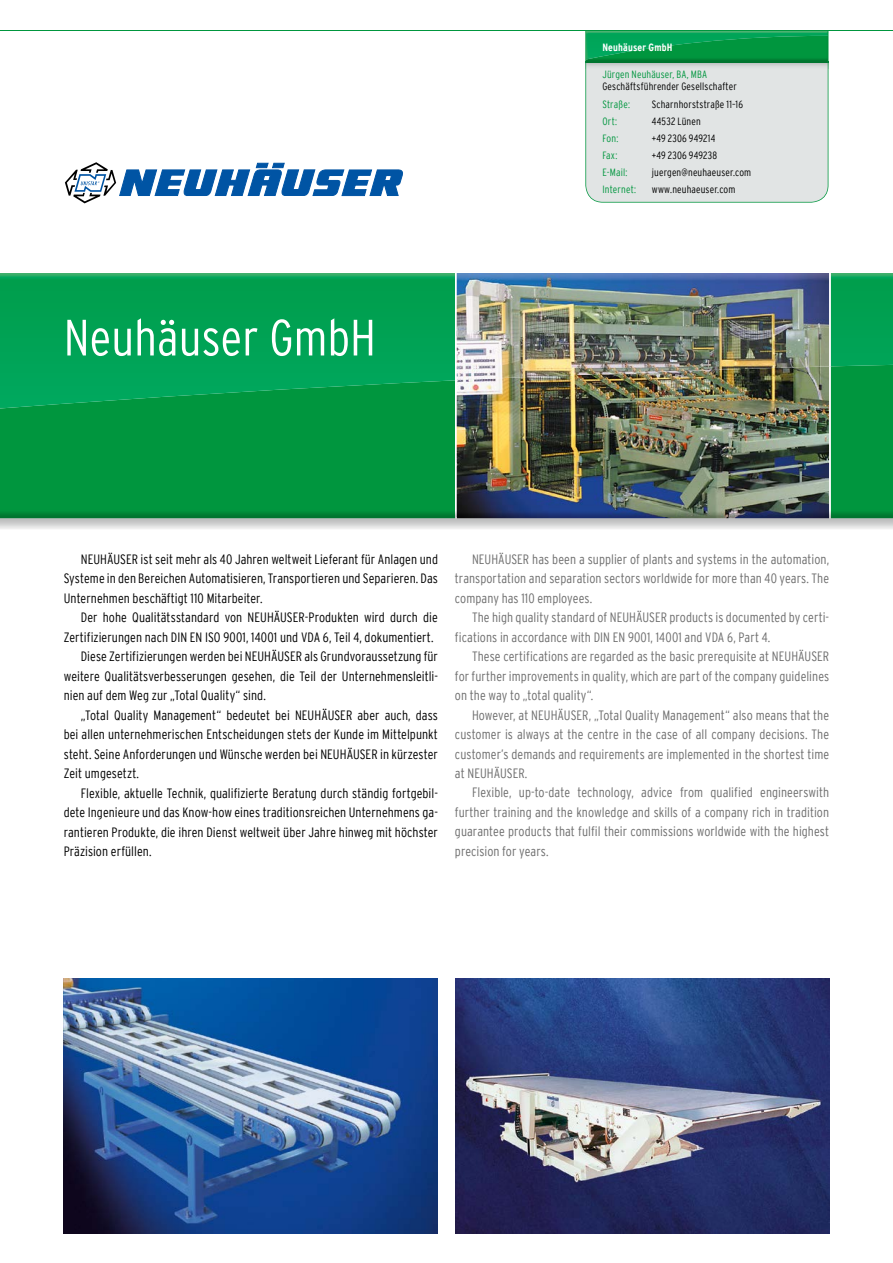
<style>
.page{position:relative;width:893px;height:1263px;background:#fff}
.page>*{position:absolute;margin:0;border:0;box-sizing:border-box;transform-origin:0 0}
.t1{font:300 condensed 13.5px/19.5px "Interstate";letter-spacing:.005em;color:#000;text-align:justify}
.t2{font:300 condensed 13.5px/19.5px "Interstate";letter-spacing:.005em;color:#6e6e6e;text-align:justify}
.t3{font:300 condensed 10.5px "Interstate";letter-spacing:.015em;color:#000}
.t4{font:300 condensed 10.5px "Interstate";letter-spacing:.015em;color:#00963e}
.t5{font:700 condensed 10.5px "Interstate";letter-spacing:.015em;color:#fff}
</style>
<div class="page">
<svg style="left:585px;top:31px;width:243px;height:172px;background:#b6d5c5"></svg>
<hr style="left:0;top:30px;width:893px;height:1px;background:#00963e">
<img style="left:831px;top:273px;width:62px;height:245px">
<div style="left:0;top:408px;width:456px;height:110px;background:#00963e"></div>
<img style="left:456px;top:366px;width:375px;height:152px">
<img style="left:0;top:518px;width:893px;height:1px">
<svg style="left:65px;top:162px;width:338px;height:41px"></svg>
<img style="left:64px;top:978px;width:374px;height:255px">
<img style="left:455px;top:978px;width:374px;height:255px">
<img style="left:0;top:273px;width:455px;height:135px">
<img style="left:456px;top:273px;width:373px;height:107px">
<img style="left:829px;top:273px;width:2px;height:93px">
<img style="left:67px;top:318px;width:305px;height:38px">
<p class="t5" style="left:602px;top:42px;width:72px">Neuhäuser GmbH</p>
<p class="t4" style="left:602px;top:68px;width:106px">Jürgen Neuhäuser, BA, MBA</p>
<p class="t3" style="left:602px;top:80px;width:136px">Geschäftsführender Gesellschafter</p>
<p class="t4" style="left:602px;top:98px;width:29px">Straße:</p>
<p class="t3" style="left:652px;top:98px;width:93px">Scharnhorststraße 11–16</p>
<p class="t4" style="left:602px;top:115px;width:16px">Ort:</p>
<p class="t3" style="left:652px;top:115px;width:50px">44532 Lünen</p>
<p class="t4" style="left:602px;top:132px;width:17px">Fon:</p>
<p class="t3" style="left:652px;top:132px;width:65px">+49 2306 949214</p>
<p class="t4" style="left:602px;top:149px;width:16px">Fax:</p>
<p class="t3" style="left:652px;top:149px;width:67px">+49 2306 949238</p>
<p class="t4" style="left:602px;top:166px;width:26px">E-Mail:</p>
<p class="t3" style="left:652px;top:166px;width:101px">juergen@neuhaeuser.com</p>
<p class="t4" style="left:602px;top:183px;width:35px">Internet:</p>
<p class="t3" style="left:652px;top:183px;width:85px">www.neuhaeuser.com</p>
<p class="t1" style="left:64px;top:549px;width:376px;text-indent:17px">NEUHÄUSER ist seit mehr als 40 Jahren weltweit Lieferant für Anlagen und Systeme in den Bereichen Automatisieren, Transportieren und Separieren. Das Unternehmen beschäftigt 110 Mitarbeiter.</p>
<p class="t1" style="left:81px;top:607px;width:359px">Der hohe Qualitätsstandard von NEUHÄUSER-Produkten wird durch die</p>
<p class="t1" style="left:64px;top:627px;width:371px">Zertifizierungen nach DIN EN ISO 9001, 14001 und VDA 6, Teil 4, dokumentiert.</p>
<p class="t1" style="left:81px;top:646px;width:359px">Diese Zertifizierungen werden bei NEUHÄUSER als Grundvoraussetzung für</p>
<p class="t1" style="left:64px;top:666px;width:376px">weitere Qualitätsverbesserungen gesehen, die Teil der Unternehmensleitli-</p>
<p class="t1" style="left:64px;top:685px;width:204px">nien auf dem Weg zur „Total Quality“ sind.</p>
<p class="t1" style="left:81px;top:705px;width:359px">„Total Quality Management“ bedeutet bei NEUHÄUSER aber auch, dass</p>
<p class="t1" style="left:64px;top:724px;width:376px">bei allen unternehmerischen Entscheidungen stets der Kunde im Mittelpunkt</p>
<p class="t1" style="left:64px;top:744px;width:376px">steht. Seine Anforderungen und Wünsche werden bei NEUHÄUSER in kürzester</p>
<p class="t1" style="left:64px;top:763px;width:77px">Zeit umgesetzt.</p>
<p class="t1" style="left:81px;top:783px;width:359px">Flexible, aktuelle Technik, qualifizierte Beratung durch ständig fortgebil-</p>
<p class="t1" style="left:64px;top:802px;width:376px">dete Ingenieure und das Know-how eines traditionsreichen Unternehmens ga-</p>
<p class="t1" style="left:64px;top:822px;width:376px">rantieren Produkte, die ihren Dienst weltweit über Jahre hinweg mit höchster</p>
<p class="t1" style="left:64px;top:841px;width:89px">Präzision erfüllen.</p>
<p class="t2" style="left:455px;top:549px;width:376px;text-indent:17px">NEUHÄUSER has been a supplier of plants and systems in the automation, transportation and separation sectors worldwide for more than 40 years. The company has 110 employees.</p>
<p class="t2" style="left:455px;top:607px;width:376px;text-indent:17px">The high quality standard of NEUHÄUSER products is documented by certi&shy;fications in accordance with DIN EN 9001, 14001 and VDA 6, Part 4.</p>
<p class="t2" style="left:455px;top:646px;width:376px;text-indent:17px">These certifications are regarded as the basic prerequisite at NEUHÄUSER for further improvements in quality, which are part of the company guidelines on the way to „total quality“.</p>
<p class="t2" style="left:455px;top:705px;width:376px;text-indent:17px">However, at NEUHÄUSER, „Total Quality Management“ also means that the customer is always at the centre in the case of all company decisions. The customer’s demands and requirements are implemented in the shortest time at NEUHÄUSER.</p>
<p class="t2" style="left:455px;top:783px;width:376px;text-indent:17px">Flexible, up-to-date technology, advice from qualified engineerswith further training and the knowledge and skills of a company rich in tradition guarantee products that fulfil their commissions worldwide with the highest precision for years.</p>
</div>
